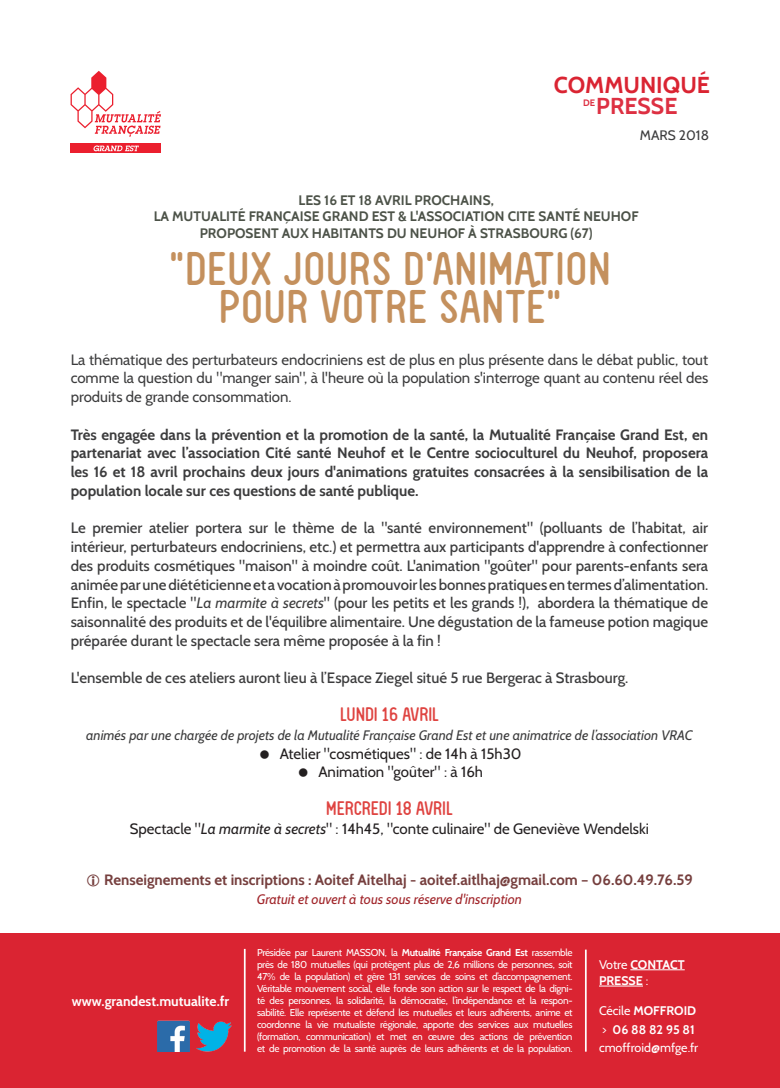
<style>
.page{position:relative;width:780px;height:1088px;background:#fff}
.page>*{position:absolute;margin:0;border:0;box-sizing:border-box;transform-origin:0 0}
.t1{font:45px/38.8px "FV Almelo";letter-spacing:.02em;color:#c4905d;text-align:center}
.t2{font:700 23px "Cabin";color:#da2432}
.t3{font:700 23px "Cabin";color:#dd3042}
.t4{font:18.75px "FV Almelo";color:#df4441}
.t5{font:500 15px/18.8px "Cabin";color:#3c3c3d;text-align:justify}
.t6{font:700 15px/18.8px "Cabin";color:#3c3c3d;text-align:justify}
.t7{font:15px/18.8px "Cabin";color:#3c3c3d;text-align:justify}
.t8{font:15px/18.8px "Cabin";color:#231f20;text-align:center}
.t9{font:700 15px "Cabin";color:#763f3e}
.t10{font:700 13.75px/16.5px "Cabin";color:#4c5248;text-align:center}
.t11{font:italic 13.75px "Cabin";color:#3c3c3d}
.t12{font:italic 13.75px "Cabin";color:#a1262b}
.t13{font:700 13.75px "Cabin";color:#fff}
.t14{font:13.75px "Cabin";color:#3c3c3d}
.t15{font:12.5px/18.8px "Cabin";color:#fff}
.t16{font:700 12.5px/16.2px "Cabin";color:#fff}
.t17{font:10px/12px "Cabin";letter-spacing:-.03em;color:#fff;text-align:justify}
.t18{font:700 9.38px "Cabin";color:#dd3042}
.s1{font-weight:400;font-style:italic}
.s2{font-style:italic}
.s3{font-weight:700}
.s4{font-weight:400}
</style>
<div class="page">
<div style="left:0;top:934px;width:780px;height:154px;background:#da2432"></div>
<svg style="left:71px;top:71px;width:90px;height:66px"></svg>
<div style="left:71px;top:144px;width:90px;height:9px;background:#eb1f2e"></div>
<svg style="left:93px;top:145px;width:46px;height:6px"></svg>
<hr style="left:585px;top:949px;width:1px;height:102px;background:#fff">
<hr style="left:630px;top:969px;width:54px;height:1px;background:#fff">
<hr style="left:599px;top:986px;width:44px;height:1px;background:#fff">
<img style="left:157px;top:1020px;width:32px;height:31px">
<img style="left:196px;top:1021px;width:36px;height:31px">
<hr style="left:244px;top:949px;width:1px;height:102px;background:#fff">
<h2 class="t2" style="left:554px;top:71px;width:157px">COMMUNIQUÉ</h2>
<h2 class="t3" style="left:596px;top:92px;width:83px">PRESSE</h2>
<p class="t14" style="left:639px;top:126px;width:71px">MARS 2018</p>
<p class="t18" style="left:583px;top:97px;width:14px">DE</p>
<p class="t10" style="left:154px;top:192px;width:486px">LES 16 ET 18 AVRIL PROCHAINS,<br>LA MUTUALITÉ FRANÇAISE GRAND EST &amp; L'ASSOCIATION CITE SANTÉ NEUHOF<br>PROPOSENT AUX HABITANTS DU NEUHOF À STRASBOURG (67)</p>
<h1 class="t1" style="left:169px;top:246px;width:443px">"DEUX JOURS D'ANIMATION<br>POUR VOTRE SANTÉ"</h1>
<p class="t7" style="left:71px;top:350px;width:639px">La thématique des perturbateurs endocriniens est de plus en plus présente dans le débat public, tout comme la question du "manger sain", à l'heure où la population s'interroge quant au contenu réel des produits de grande consommation.</p>
<p class="t6" style="left:71px;top:425px;width:639px">Très engagée dans la prévention et la promotion de la santé, la Mutualité Française Grand Est, en partenariat avec l’association Cité santé Neuhof et le Centre socioculturel du Neuhof, proposera les 16 et 18 avril prochains deux jours d'animations gratuites consacrées à la sensibilisation de la population locale sur ces questions de santé publique.</p>
<p class="t5" style="left:71px;top:519px;width:639px">Le premier atelier portera sur le thème de la "santé environnement" (polluants de l’habitat, air intérieur, perturbateurs endocriniens, etc.) et permettra aux participants d'apprendre à confectionner des produits cosmétiques "maison" à moindre coût. L'animation "goûter" pour parents-enfants sera animée par une diététicienne et a vocation à promouvoir les bonnes pratiques en termes d’alimentation.<br>Enfin, le spectacle "<span class="s1">La marmite à secrets</span>" (pour les petits et les grands !), abordera la thématique de saisonnalité des produits et de l'équilibre alimentaire. Une dégustation de la fameuse potion magique préparée durant le spectacle sera même proposée à la fin !</p>
<p class="t5" style="left:71px;top:669px;width:559px">L'ensemble de ces ateliers auront lieu à l’Espace Ziegel situé 5 rue Bergerac à Strasbourg.</p>
<p class="t4" style="left:340px;top:703px;width:100px">LUNDI 16 AVRIL</p>
<p class="t11" style="left:86px;top:726px;width:608px">animés par une chargée de projets de la Mutualité Française Grand Est et une animatrice de l’association VRAC</p>
<p class="t8" style="left:280px;top:744px;width:243px">Atelier "cosmétiques" : de 14h à 15h30<br>Animation "goûter" : à 16h</p>
<p class="t4" style="left:326px;top:797px;width:128px">MERCREDI 18 AVRIL</p>
<p class="t8" style="left:130px;top:819px;width:520px">Spectacle "<span class="s2">La marmite à secrets</span>" : 14h45, "conte culinaire" de Geneviève Wendelski</p>
<p class="t9" style="left:104px;top:871px;width:590px">Renseignements et inscriptions : Aoitef Aitelhaj - aoitef.aitlhaj@gmail.com – 06.60.49.76.59</p>
<p class="t12" style="left:257px;top:891px;width:266px">Gratuit et ouvert à tous sous réserve d'inscription</p>
<p class="t13" style="left:72px;top:993px;width:159px">www.grandest.mutualite.fr</p>
<p class="t17" style="left:257px;top:946px;width:317px">Présidée par Laurent MASSON, la <span class="s3">Mutualité Française Grand Est</span> rassemble près de 180 mutuelles (qui protègent plus de 2,6 millions de personnes, soit 47% de la population) et gère 131 services de soins et d’accompagnement.<br>Véritable mouvement social, elle fonde son action sur le respect de la digni&shy;té des personnes, la solidarité, la démocratie, l’indépendance et la respon&shy;sabilité. Elle représente et défend les mutuelles et leurs adhérents, anime et coordonne la vie mutualiste régionale, apporte des services aux mutuelles (formation, communication) et met en œuvre des actions de prévention et de promotion de la santé auprès de leurs adhérents et de la population.</p>
<p class="t16" style="left:599px;top:956px;width:87px"><span class="s4">Votre</span> CONTACT<br>PRESSE <span class="s4">:</span></p>
<p class="t15" style="left:599px;top:1001px;width:101px">Cécile <span class="s3">MOFFROID </span>&gt; <span class="s3">06 88 82 95 81 </span>cmoffroid@mfge.fr</p>
</div>
